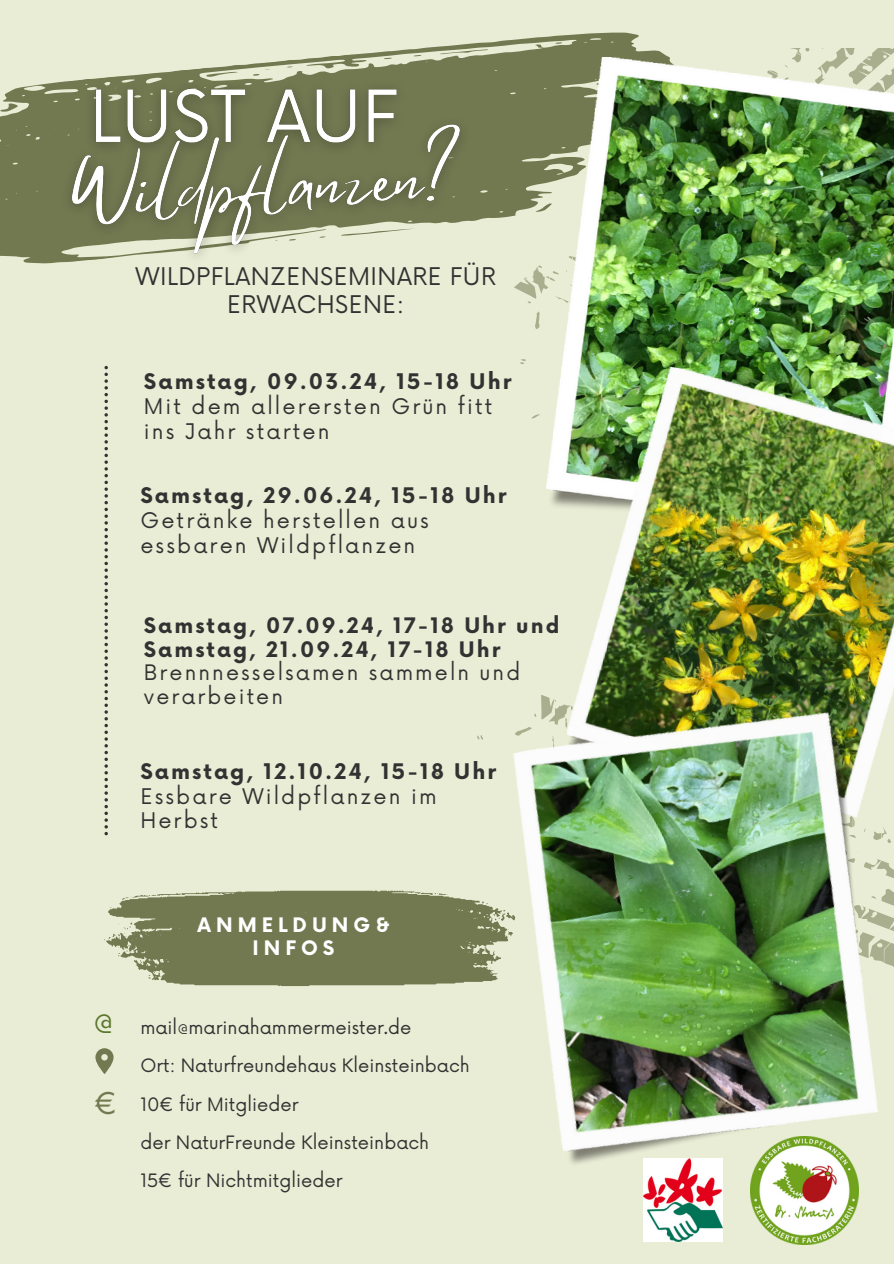
<style>
.page{position:relative;width:894px;height:1264px;background:#fff}
.page>*{position:absolute;margin:0;border:0;box-sizing:border-box;transform-origin:0 0}
.t1{font:34.2px "Now";color:#5c772e}
.t2{font:29.25px "Now";color:#727951}
.t3{font:23.7px/28.2px "Now";letter-spacing:.02em;color:#323232;text-align:center}
.t4{font:21px/24.8px "Now";letter-spacing:.1em;color:#323232}
.t5{font:700 20.85px/23.7px "Now";letter-spacing:.1em;color:#323232}
.t6{font:700 19.5px/23.7px "Now";letter-spacing:.255em;color:#fff;text-align:center}
.t7{font:18px "Now";color:#323232}
.s1{font-weight:700}
.s2{font-weight:400}
</style>
<div class="page">
<div style="left:0;top:0;width:893px;height:1263px;background:#e9edd5"></div>
<svg style="left:104px;top:366px;width:4px;height:469px"></svg>
<svg style="left:18px;top:32px;width:621px;height:56px"></svg>
<svg style="left:206px;top:71px;width:32px;height:3px"></svg>
<svg style="left:439px;top:49px;width:49px;height:6px"></svg>
<svg style="left:534px;top:44px;width:10px;height:4px"></svg>
<svg style="left:383px;top:57px;width:9px;height:2px"></svg>
<svg style="left:413px;top:55px;width:8px;height:2px"></svg>
<svg style="left:555px;top:42px;width:7px;height:2px"></svg>
<svg style="left:252px;top:69px;width:18px;height:5px"></svg>
<svg style="left:0;top:88px;width:513px;height:176px;fill:#727951"></svg>
<svg style="left:493px;top:106px;width:7px;height:2px"></svg>
<svg style="left:513px;top:48px;width:380px;height:370px"></svg>
<img style="left:547px;top:58px;width:346px;height:448px">
<img style="left:560px;top:359px;width:333px;height:313px">
<img style="left:477px;top:672px;width:416px;height:518px">
<svg style="left:104px;top:890px;width:411px;height:96px"></svg>
<svg style="left:95px;top:1048px;width:18px;height:26px"></svg>
<img style="left:750px;top:1136px;width:108px;height:108px">
<img style="left:643px;top:1158px;width:78px;height:83px">
<img style="left:78px;top:74px;width:341px;height:34px">
<img style="left:51px;top:108px;width:434px;height:156px">
<p class="t3" style="left:135px;top:263px;width:362px">WILDPFLANZENSEMINARE FÜR<br>ERWACHSENE:</p>
<h5 class="t4" style="left:144px;top:370px;width:369px"><span class="s1">Samstag, 09.03.24, 15-18 Uhr<br></span>Mit dem allerersten Grün fitt ins Jahr starten</h5>
<p class="t4" style="left:140px;top:484px;width:367px"><span class="s1">Samstag, 29.06.24, 15-18 Uhr<br></span>Getränke herstellen aus essbaren Wildpflanzen</p>
<h5 class="t5" style="left:144px;top:615px;width:417px">Samstag, 07.09.24, 17-18 Uhr und<br>Samstag, 21.09.24, 17-18 Uhr<br><span class="s2">Brennnesselsamen sammeln und verarbeiten</span></h5>
<p class="t4" style="left:140px;top:760px;width:357px"><span class="s1">Samstag, 12.10.24, 15-18 Uhr<br></span>Essbare Wildpflanzen im<br>Herbst</p>
<h4 class="t1" style="left:93px;top:1001px;width:23px">@</h4>
<p class="t2" style="left:95px;top:1086px;width:24px">€</p>
<h3 class="t6" style="left:197px;top:914px;width:193px">ANMELDUNG&amp;<br>INFOS</h3>
<p class="t7" style="left:140px;top:1017px;width:273px">mail@marinahammermeister.de</p>
<p class="t7" style="left:140px;top:1055px;width:331px">Ort: Naturfreundehaus Kleinsteinbach</p>
<h5 class="t7" style="left:140px;top:1093px;width:160px">10€ für Mitglieder</h5>
<h5 class="t7" style="left:140px;top:1132px;width:290px">der NaturFreunde Kleinsteinbach</h5>
<p class="t7" style="left:140px;top:1170px;width:204px">15€ für Nichtmitglieder</p>
</div>
